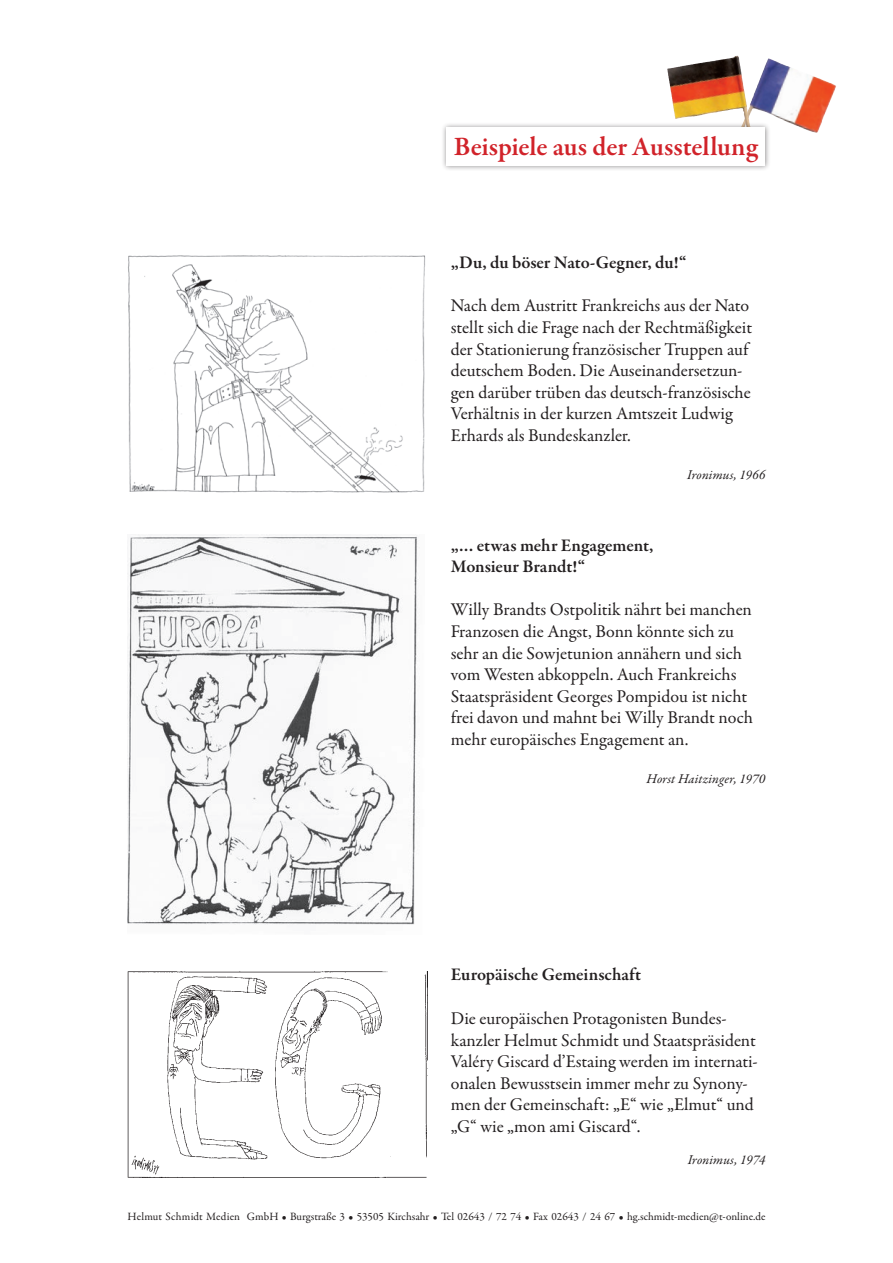
<style>
.page{position:relative;width:893px;height:1263px;background:#fff}
.page>*{position:absolute;margin:0;border:0;box-sizing:border-box;transform-origin:0 0}
.t1{font:600 27px "Garamond Premr Pro";letter-spacing:-.005em;color:#d1232a}
.t2{font:18px/21.6px "Garamond Premr Pro";color:#231f20}
.t3{font:600 18px/21.6px "Garamond Premr Pro";letter-spacing:-.005em;color:#231f20}
.t4{font:italic 13.5px "Garamond Premr Pro";letter-spacing:.005em;color:#231f20}
.t5{font:11.25px "Garamond Premr Pro";color:#231f20}
</style>
<div class="page">
<img style="left:738px;top:58px;width:31px;height:64px">
<img style="left:695px;top:56px;width:40px;height:8px">
<div style="left:441px;top:122px;width:330px;height:50px;background:#231f20;opacity:.5"></div>
<div style="left:446px;top:128px;width:319px;height:38px;background:#fff"></div>
<img style="left:128px;top:255px;width:297px;height:238px">
<img style="left:128px;top:535px;width:289px;height:390px">
<img style="left:128px;top:971px;width:299px;height:207px">
<h1 class="t1" style="left:454px;top:131px;width:306px">Beispiele aus der Ausstellung</h1>
<p class="t3" style="left:451px;top:252px;width:237px">„Du, du böser Nato-Gegner, du!“</p>
<p class="t2" style="left:451px;top:295px;width:303px">Nach dem Austritt Frankreichs aus der Nato stellt sich die Frage nach der Rechtmäßigkeit der Stationierung französischer Truppen auf deutschem Boden. Die Auseinandersetzun&shy;gen darüber trüben das deutsch-französische Verhältnis in der kurzen Amtszeit Ludwig Erhards als Bundeskanzler.</p>
<p class="t4" style="left:687px;top:466px;width:80px">Ironimus, 1966</p>
<p class="t3" style="left:451px;top:534px;width:204px">„… etwas mehr Engagement,<br>Monsieur Brandt!“</p>
<p class="t2" style="left:451px;top:599px;width:304px">Willy Brandts Ostpolitik nährt bei manchen Franzosen die Angst, Bonn könnte sich zu sehr an die Sowjetunion annähern und sich vom Westen abkoppeln. Auch Frankreichs Staatspräsident Georges Pompidou ist nicht frei davon und mahnt bei Willy Brandt noch mehr europäisches Engagement an.</p>
<p class="t4" style="left:647px;top:770px;width:120px">Horst Haitzinger, 1970</p>
<p class="t3" style="left:451px;top:964px;width:192px">Europäische Gemeinschaft</p>
<p class="t2" style="left:451px;top:1008px;width:309px">Die europäischen Protagonisten Bundes&shy;kanzler Helmut Schmidt und Staatspräsident Valéry Giscard d’Estaing werden im internati&shy;onalen Bewusstsein immer mehr zu Synony&shy;men der Gemeinschaft: „E“ wie „Elmut“ und „G“ wie „mon ami Giscard“.</p>
<p class="t4" style="left:688px;top:1151px;width:79px">Ironimus, 1974</p>
<p class="t5" style="left:128px;top:1210px;width:639px">Helmut Schmidt Medien GmbH • Burgstraße 3 • 53505 Kirchsahr • Tel 02643 / 72 74 • Fax 02643 / 24 67 • hg.schmidt-medien@t-online.de</p>
</div>
